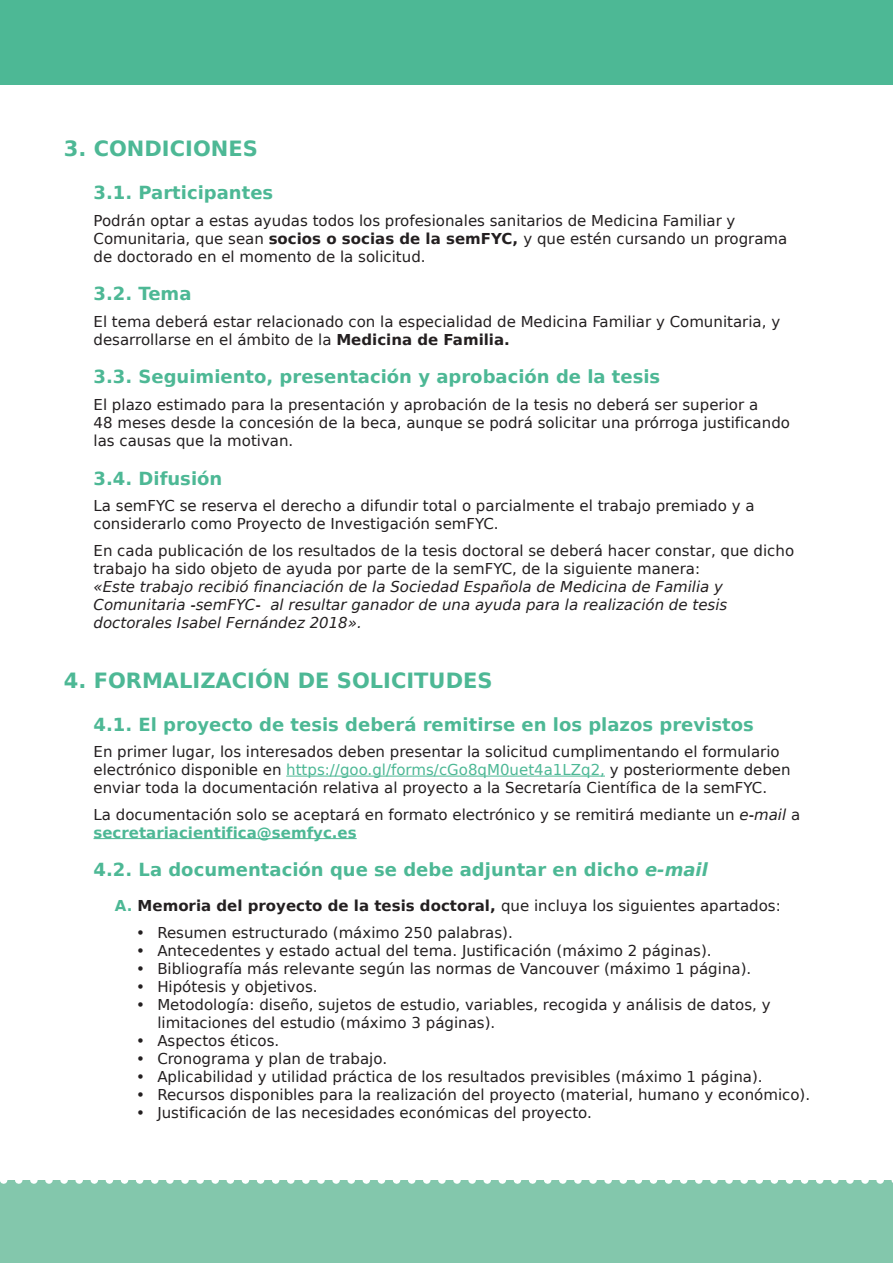
<style>
.page{position:relative;width:893px;height:1263px;background:#fff}
.page>*{position:absolute;margin:0;border:0;box-sizing:border-box;transform-origin:0 0}
.Titulos_parrafo{font:700 21px "DejaVu Sans";color:#4db895}
.subtitulo{font:700 18px "DejaVu Sans";color:#4db895}
.t1{font:15px/18px "DejaVu Sans";color:#231f20}
.t2{font:italic 15px/18px "DejaVu Sans";color:#231f20}
.subtitulo-2{font:700 15px "DejaVu Sans";color:#231f20}
.s1{font-weight:700}
.s2{font-style:normal}
.s3{color:#4db895}
.s4{font-style:italic}
.s5{font-weight:700;color:#4db895}
.s6{font-weight:400}
</style>
<div class="page">
<div style="left:0;top:1180px;width:893px;height:83px;background:#83c7ac"></div>
<svg style="left:0;top:1180px;width:893px;height:4px"></svg>
<div style="left:0;top:0;width:893px;height:85px;background:#4db895"></div>
<hr style="left:286px;top:776px;width:319px;height:1px;background:#4db895">
<hr style="left:94px;top:838px;width:263px;height:1px;background:#4db895">
<p class="Titulos_parrafo" style="left:64px;top:132px;width:196px">3. CONDICIONES</p>
<p class="subtitulo" style="left:94px;top:178px;width:181px">3.1. Participantes</p>
<p class="t1" style="left:94px;top:211px;width:695px">Podrán optar a estas ayudas todos los profesionales sanitarios de Medicina Familiar y<br>Comunitaria, que sean <span class="s1">socios o socias de la semFYC,</span> y que estén cursando un programa de doctorado en el momento de la solicitud.</p>
<p class="subtitulo" style="left:94px;top:279px;width:99px">3.2. Tema</p>
<p class="t1" style="left:94px;top:312px;width:688px">El tema deberá estar relacionado con la especialidad de Medicina Familiar y Comunitaria, y desarrollarse en el ámbito de la <span class="s1">Medicina de Familia.</span></p>
<p class="subtitulo" style="left:94px;top:362px;width:568px">3.3. Seguimiento, presentación y aprobación de la tesis</p>
<p class="t1" style="left:94px;top:395px;width:698px">El plazo estimado para la presentación y aprobación de la tesis no deberá ser superior a<br>48 meses desde la concesión de la beca, aunque se podrá solicitar una prórroga justificando las causas que la motivan.</p>
<p class="subtitulo" style="left:94px;top:463px;width:130px">3.4. Difusión</p>
<p class="t1" style="left:94px;top:496px;width:663px">La semFYC se reserva el derecho a difundir total o parcialmente el trabajo premiado y a considerarlo como Proyecto de Investigación semFYC.</p>
<p class="t2" style="left:94px;top:541px;width:702px"><span class="s2">En cada publicación de los resultados de la tesis doctoral se deberá hacer constar, que dicho trabajo ha sido objeto de ayuda por parte de la semFYC, de la siguiente manera:<br></span>«Este trabajo recibió financiación de la Sociedad Española de Medicina de Familia y Comunitaria -semFYC- al resultar ganador de una ayuda para la realización de tesis doctorales Isabel Fernández 2018».</p>
<p class="Titulos_parrafo" style="left:64px;top:663px;width:430px">4. FORMALIZACIÓN DE SOLICITUDES</p>
<p class="subtitulo" style="left:94px;top:709px;width:662px">4.1. El proyecto de tesis deberá remitirse en los plazos previstos</p>
<p class="t1" style="left:94px;top:742px;width:699px">En primer lugar, los interesados deben presentar la solicitud cumplimentando el formulario electrónico disponible en <span class="s3">https://goo.gl/forms/cGo8qM0uet4a1LZq2,</span> y posteriormente deben enviar toda la documentación relativa al proyecto a la Secretaría Científica de la semFYC.</p>
<p class="t1" style="left:94px;top:805px;width:708px">La documentación solo se aceptará en formato electrónico y se remitirá mediante un <span class="s4">e-mail</span> a <span class="s5">secretariacientifica@semfyc.es</span></p>
<p class="subtitulo" style="left:94px;top:855px;width:616px">4.2. La documentación que se debe adjuntar en dicho <span class="s4">e-mail</span></p>
<p class="subtitulo-2" style="left:115px;top:894px;width:667px"><span class="s3">A.</span> Memoria del proyecto de la tesis doctoral, <span class="s6">que incluya los siguientes apartados:</span></p>
<p class="t1" style="left:136px;top:923px;width:378px">• Resumen estructurado (máximo 250 palabras).</p>
<p class="t1" style="left:136px;top:941px;width:577px">• Antecedentes y estado actual del tema. Justificación (máximo 2 páginas).</p>
<p class="t1" style="left:136px;top:959px;width:617px">• Bibliografía más relevante según las normas de Vancouver (máximo 1 página).</p>
<p class="t1" style="left:136px;top:977px;width:183px">• Hipótesis y objetivos.</p>
<p class="t1" style="left:157px;top:995px;width:615px;text-indent:-21px">• Metodología: diseño, sujetos de estudio, variables, recogida y análisis de datos, y limitaciones del estudio (máximo 3 páginas).</p>
<p class="t1" style="left:136px;top:1031px;width:145px">• Aspectos éticos.</p>
<p class="t1" style="left:136px;top:1049px;width:253px">• Cronograma y plan de trabajo.</p>
<p class="t1" style="left:136px;top:1067px;width:628px">• Aplicabilidad y utilidad práctica de los resultados previsibles (máximo 1 página).</p>
<p class="t1" style="left:136px;top:1085px;width:676px">• Recursos disponibles para la realización del proyecto (material, humano y económico).</p>
<p class="t1" style="left:136px;top:1103px;width:457px">• Justificación de las necesidades económicas del proyecto.</p>
</div>
